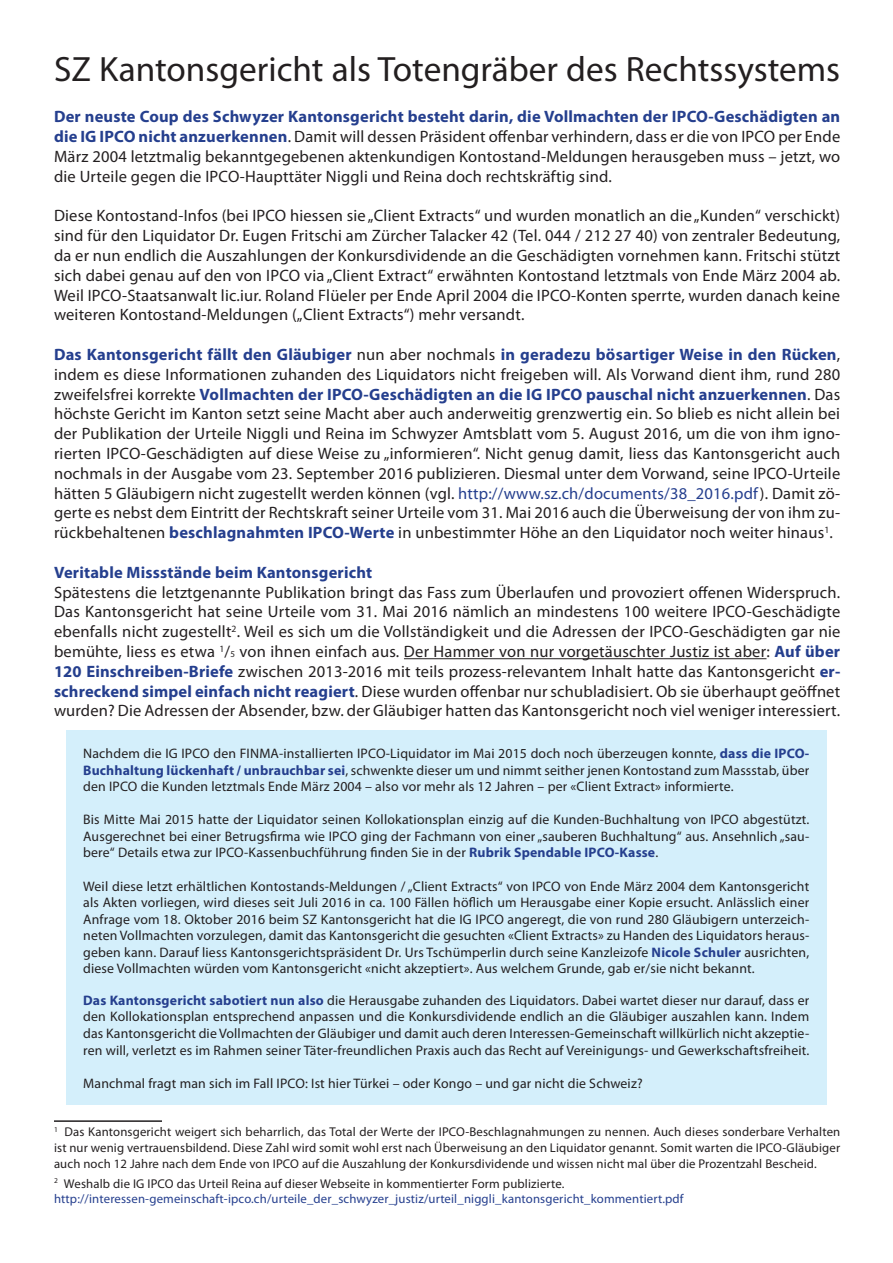
<style>
.page{position:relative;width:893px;height:1263px;background:#fff}
.page>*{position:absolute;margin:0;border:0;box-sizing:border-box;transform-origin:0 0}
.t1{font:35.25px "Myriad Pro";color:#231f20}
.t2{font:16.5px/19.8px "Myriad Pro";letter-spacing:.01em;color:#231f20;text-align:justify}
.t3{font:700 16.5px "Myriad Pro";letter-spacing:.01em;color:#253f8e}
.t4{font:13.8px/16.5px "Myriad Pro";letter-spacing:.01em;color:#231f20;text-align:justify}
.t5{font:12.75px/15.8px "Myriad Pro";letter-spacing:.01em;color:#231f20;text-align:justify}
.t6{font:12.75px/15.3px "Myriad Pro";letter-spacing:.01em;color:#253f8e}
.s1{font-weight:700;color:#253f8e}
.s2{color:#253f8e}
.s3{font-size:9px}
.s4{color:#231f20}
</style>
<div class="page">
<hr style="left:404px;top:658px;width:362px;height:1px;background:#231f20">
<hr style="left:54px;top:1120px;width:108px;height:2px;background:#231f20">
<div style="left:66px;top:731px;width:760px;height:374px;background:#d4effb"></div>
<h1 class="t1" style="left:54px;top:47px;width:788px">SZ Kantonsgericht als Totengräber des Rechtssystems</h1>
<p class="t2" style="left:54px;top:107px;width:788px"><span class="s1">Der neuste Coup des Schwyzer Kantonsgericht besteht darin, die Vollmachten der IPCO-Geschädigten an die IG IPCO nicht anzuerkennen</span>. Damit will dessen Präsident offenbar verhindern, dass er die von IPCO per Ende März 2004 letztmalig bekanntgegebenen aktenkundigen Kontostand-Meldungen herausgeben muss – jetzt, wo die Urteile gegen die IPCO-Haupttäter Niggli und Reina doch rechtskräftig sind.</p>
<p class="t2" style="left:54px;top:206px;width:788px">Diese Kontostand-Infos (bei IPCO hiessen sie „Client Extracts“ und wurden monatlich an die „Kunden“ verschickt) sind für den Liquidator Dr. Eugen Fritschi am Zürcher Talacker 42 (Tel. 044 / 212 27 40) von zentraler Bedeutung, da er nun endlich die Auszahlungen der Konkursdividende an die Geschädigten vornehmen kann. Fritschi stützt sich dabei genau auf den von IPCO via „Client Extract“ erwähnten Kontostand letztmals von Ende März 2004 ab.<br>Weil IPCO-Staatsanwalt lic.iur. Roland Flüeler per Ende April 2004 die IPCO-Konten sperrte, wurden danach keine weiteren Kontostand-Meldungen („Client Extracts“) mehr versandt.</p>
<p class="t2" style="left:54px;top:344px;width:788px"><span class="s1">Das Kantonsgericht fällt den Gläubiger</span> nun aber nochmals <span class="s1">in geradezu bösartiger Weise in den Rücken</span>, indem es diese Informationen zuhanden des Liquidators nicht freigeben will. Als Vorwand dient ihm, rund 280 zweifelsfrei korrekte <span class="s1">Vollmachten der IPCO-Geschädigten an die IG IPCO pauschal nicht anzuerkennen</span>. Das höchste Gericht im Kanton setzt seine Macht aber auch anderweitig grenzwertig ein. So blieb es nicht allein bei der Publikation der Urteile Niggli und Reina im Schwyzer Amtsblatt vom 5. August 2016, um die von ihm igno&shy;rierten IPCO-Geschädigten auf diese Weise zu „informieren“. Nicht genug damit, liess das Kantonsgericht auch nochmals in der Ausgabe vom 23. September 2016 publizieren. Diesmal unter dem Vorwand, seine IPCO-Urteile hätten 5 Gläubigern nicht zugestellt werden können (vgl. <span class="s2">http://www.sz.ch/documents/38_2016.pdf</span>). Damit zö&shy;gerte es nebst dem Eintritt der Rechtskraft seiner Urteile vom 31. Mai 2016 auch die Überweisung der von ihm zu&shy;rückbehaltenen <span class="s1">beschlagnahmten IPCO-Werte</span> in unbestimmter Höhe an den Liquidator noch weiter hinaus<sup>1</sup>.</p>
<p class="t3" style="left:54px;top:561px;width:320px">Veritable Missstände beim Kantonsgericht</p>
<p class="t2" style="left:54px;top:582px;width:788px">Spätestens die letztgenannte Publikation bringt das Fass zum Überlaufen und provoziert offenen Widerspruch.<br>Das Kantonsgericht hat seine Urteile vom 31. Mai 2016 nämlich an mindestens 100 weitere IPCO-Geschädigte ebenfalls nicht zugestellt<sup>2</sup>. Weil es sich um die Vollständigkeit und die Adressen der IPCO-Geschädigten gar nie bemühte, liess es etwa <sup>1</sup>/<span class="s3">5</span> von ihnen einfach aus. Der Hammer von nur vorgetäuschter Justiz ist aber: <span class="s1">Auf über 120 Einschreiben-Briefe</span> zwischen 2013-2016 mit teils prozess-relevantem Inhalt hatte das Kantonsgericht <span class="s1">er&shy;schreckend simpel einfach nicht reagiert</span>. Diese wurden offenbar nur schubladisiert. Ob sie überhaupt geöffnet wurden? Die Adressen der Absender, bzw. der Gläubiger hatten das Kantonsgericht noch viel weniger interessiert.</p>
<p class="t4" style="left:83px;top:745px;width:728px">Nachdem die IG IPCO den FINMA-installierten IPCO-Liquidator im Mai 2015 doch noch überzeugen konnte, <span class="s1">dass die IPCO-Buchhaltung lückenhaft / unbrauchbar sei</span>, schwenkte dieser um und nimmt seither jenen Kontostand zum Massstab, über den IPCO die Kunden letztmals Ende März 2004 – also vor mehr als 12 Jahren – per «Client Extract» informierte.</p>
<p class="t4" style="left:83px;top:811px;width:728px">Bis Mitte Mai 2015 hatte der Liquidator seinen Kollokationsplan einzig auf die Kunden-Buchhaltung von IPCO abgestützt.<br>Ausgerechnet bei einer Betrugsfirma wie IPCO ging der Fachmann von einer „sauberen Buchhaltung“ aus. Ansehnlich „sau&shy;bere“ Details etwa zur IPCO-Kassenbuchführung finden Sie in der <span class="s1">Rubrik Spendable IPCO-Kasse</span>.</p>
<p class="t4" style="left:83px;top:877px;width:728px">Weil diese letzt erhältlichen Kontostands-Meldungen / „Client Extracts“ von IPCO von Ende März 2004 dem Kantonsgericht als Akten vorliegen, wird dieses seit Juli 2016 in ca. 100 Fällen höflich um Herausgabe einer Kopie ersucht. Anlässlich einer Anfrage vom 18. Oktober 2016 beim SZ Kantonsgericht hat die IG IPCO angeregt, die von rund 280 Gläubigern unterzeich&shy;neten Vollmachten vorzulegen, damit das Kantonsgericht die gesuchten «Client Extracts» zu Handen des Liquidators heraus&shy;geben kann. Darauf liess Kantonsgerichtspräsident Dr. Urs Tschümperlin durch seine Kanzleizofe <span class="s1">Nicole Schuler</span> ausrichten, diese Vollmachten würden vom Kantonsgericht «nicht akzeptiert». Aus welchem Grunde, gab er/sie nicht bekannt.</p>
<p class="t4" style="left:83px;top:992px;width:728px"><span class="s1">Das Kantonsgericht sabotiert nun also</span> die Herausgabe zuhanden des Liquidators. Dabei wartet dieser nur darauf, dass er den Kollokationsplan entsprechend anpassen und die Konkursdividende endlich an die Gläubiger auszahlen kann. Indem das Kantonsgericht die Vollmachten der Gläubiger und damit auch deren Interessen-Gemeinschaft willkürlich nicht akzeptie&shy;ren will, verletzt es im Rahmen seiner Täter-freundlichen Praxis auch das Recht auf Vereinigungs- und Gewerkschaftsfreiheit.</p>
<p class="t4" style="left:83px;top:1075px;width:561px">Manchmal fragt man sich im Fall IPCO: Ist hier Türkei – oder Kongo – und gar nicht die Schweiz?</p>
<p class="t5" style="left:54px;top:1124px;width:788px"><sup>1</sup> Das Kantonsgericht weigert sich beharrlich, das Total der Werte der IPCO-Beschlagnahmungen zu nennen. Auch dieses sonderbare Verhalten ist nur wenig vertrauensbildend. Diese Zahl wird somit wohl erst nach Überweisung an den Liquidator genannt. Somit warten die IPCO-Gläubiger auch noch 12 Jahre nach dem Ende von IPCO auf die Auszahlung der Konkursdividende und wissen nicht mal über die Prozentzahl Bescheid.</p>
<p class="t6" style="left:54px;top:1175px;width:631px"><sup>2</sup> <span class="s4">Weshalb die IG IPCO das Urteil Reina auf dieser Webseite in kommentierter Form publizierte. </span>http://interessen-gemeinschaft-ipco.ch/urteile_der_schwyzer_justiz/urteil_niggli_kantonsgericht_kommentiert.pdf</p>
</div>
